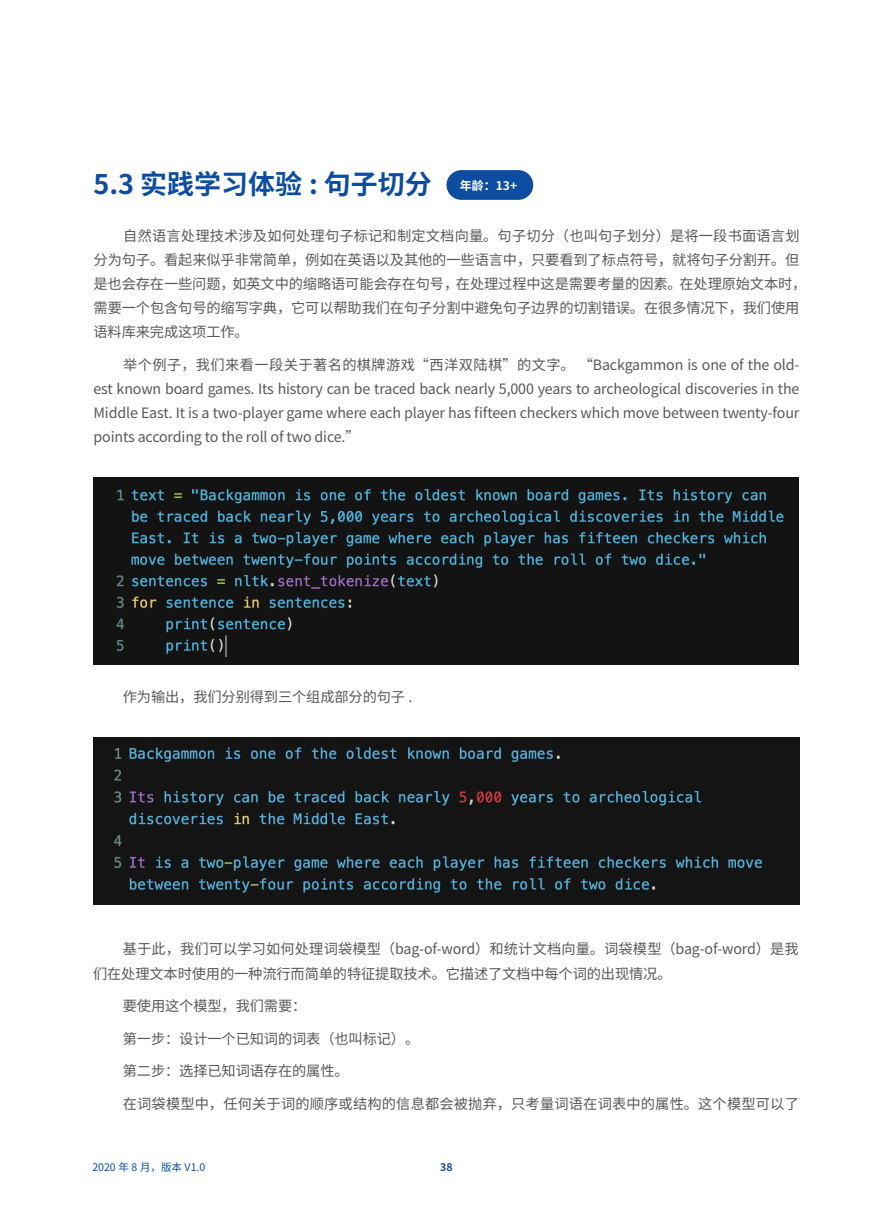
<style>
.page{position:relative;width:893px;height:1212px;background:#fff}
.page>*{position:absolute;margin:0;border:0;box-sizing:border-box;transform-origin:0 0}
.二级标题{font:700 27px "Noto Sans SC";color:#0d4da1}
.正文样式{font:14.25px/24px "Noto Sans SC";letter-spacing:-.01em;color:#57585a}
.正文样式-2{font:14.25px "Noto Sans SC";letter-spacing:.01em;color:#57585a}
.t1{font:700 12px "Noto Sans SC";color:#fff}
.t2{font:10.5px "Noto Sans SC";color:#0d4da1}
.t3{font:700 10.5px "Noto Sans SC";color:#0d4da1}
</style>
<div class="page">
<div style="left:446px;top:170px;width:87px;height:30px;background:#0d4da1;border-radius:15px"></div>
<img style="left:94px;top:477px;width:704px;height:187px">
<img style="left:93px;top:737px;width:706px;height:167px">
<p class="二级标题" style="left:94px;top:169px;width:340px">5.3 实践学习体验 : 句子切分</p>
<p class="t1" style="left:460px;top:178px;width:59px">年龄：13+</p>
<p class="正文样式" style="left:94px;top:225px;width:714px;text-indent:30px">自然语言处理技术涉及如何处理句子标记和制定文档向量。句子切分（也叫句子划分）是将一段书面语言划分为句子。看起来似乎非常简单，例如在英语以及其他的一些语言中，只要看到了标点符号，就将句子分割开。但是也会存在一些问题，如英文中的缩略语可能会存在句号，在处理过程中这是需要考量的因素。在处理原始文本时，需要一个包含句号的缩写字典，它可以帮助我们在句子分割中避免句子边界的切割错误。在很多情况下，我们使用语料库来完成这项工作。</p>
<p class="正文样式" style="left:94px;top:353px;width:707px;text-align:justify;text-indent:30px">举个例子，我们来看一段关于著名的棋牌游戏“西洋双陆棋”的文字。 “Backgammon is one of the old&shy;est known board games. Its history can be traced back nearly 5,000 years to archeological discoveries in the Middle East. It is a two-player game where each player has fifteen checkers which move between twenty-four points according to the roll of two dice.”</p>
<p class="正文样式" style="left:123px;top:685px;width:291px">作为输出，我们分别得到三个组成部分的句子 .</p>
<p class="正文样式" style="left:93px;top:937px;width:707px;text-indent:30px">基于此，我们可以学习如何处理词袋模型（bag-of-word）和统计文档向量。词袋模型（bag-of-word）是我们在处理文本时使用的一种流行而简单的特征提取技术。它描述了文档中每个词的出现情况。</p>
<p class="正文样式" style="left:123px;top:994px;width:185px">要使用这个模型，我们需要：</p>
<p class="正文样式" style="left:123px;top:1026px;width:298px">第一步：设计一个已知词的词表（也叫标记）。</p>
<p class="正文样式" style="left:123px;top:1059px;width:227px">第二步：选择已知词语存在的属性。</p>
<p class="正文样式-2" style="left:123px;top:1095px;width:678px">在词袋模型中，任何关于词的顺序或结构的信息都会被抛弃，只考量词语在词表中的属性。这个模型可以了</p>
<p class="t2" style="left:92px;top:1161px;width:114px">2020 年 8 月，版本 V1.0</p>
<p class="t3" style="left:440px;top:1161px;width:14px">38</p>
</div>
